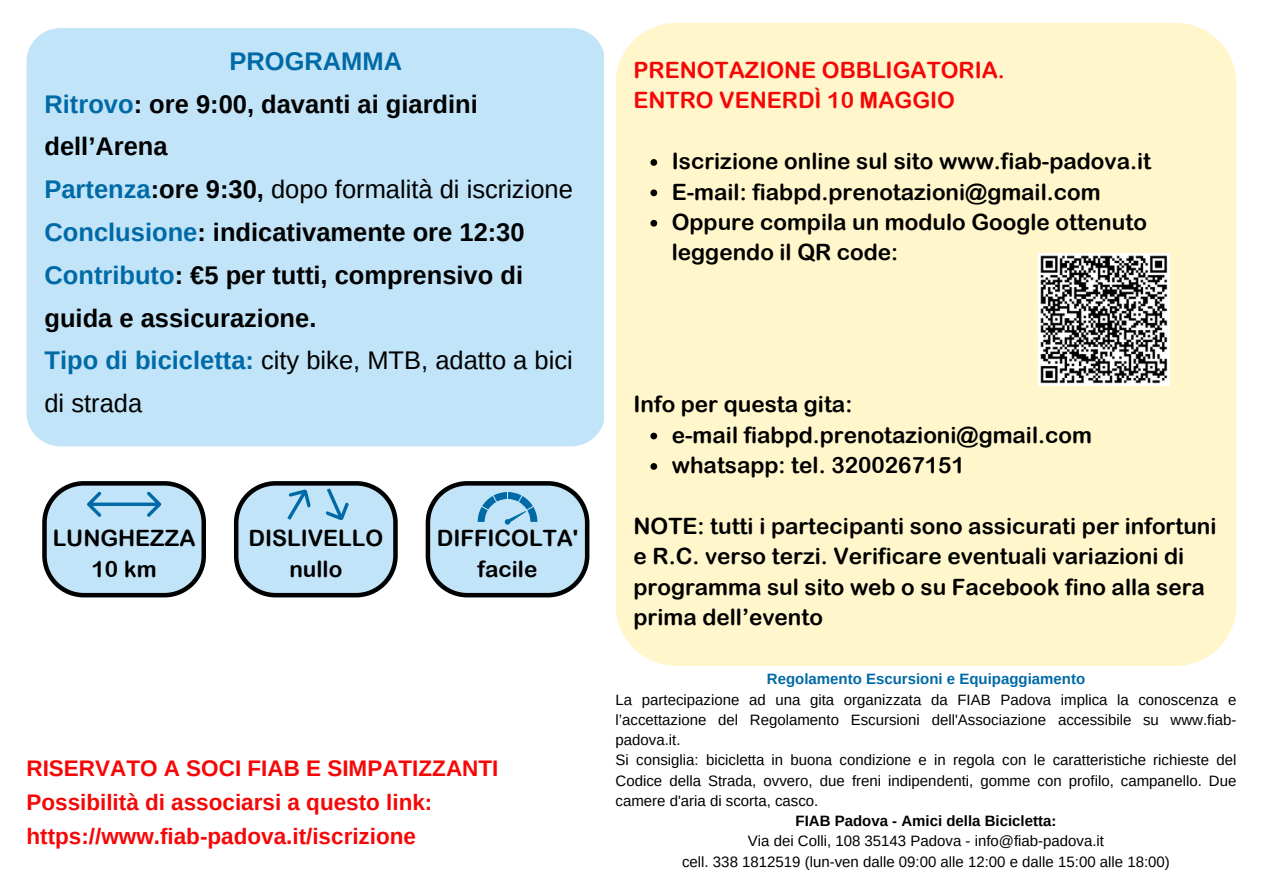
<style>
.page{position:relative;width:1263px;height:894px;background:#fff}
.page>*{position:absolute;margin:0;border:0;box-sizing:border-box;transform-origin:0 0}
.t1{font:700 25.5px/42.8px "Arimo";color:#000}
.t2{font:22.5px/30.3px "Arial Rounded MT Bold";color:#000;text-align:center}
.t3{font:700 22.5px/33.8px "Arimo";color:#f60707}
.t4{font:22.5px/30.3px "Arial Rounded MT Bold";color:#f60707}
.t5{font:15px/20.2px "Arimo";color:#000;text-align:justify}
.t6{font:700 15px "Arimo";color:#006aa7}
.t7{font:700 15px "Arimo";color:#000}
.s1{color:#006aa7}
.s2{font-weight:400}
</style>
<div class="page">
<div style="left:26px;top:28px;width:578px;height:418px;background:#c2e4f8"></div>
<svg style="left:426px;top:481px;width:163px;height:116px;background:#abc9da"></svg>
<svg style="left:42px;top:481px;width:164px;height:116px;background:#acc9da"></svg>
<svg style="left:234px;top:481px;width:164px;height:116px;background:#acc9da"></svg>
<div style="left:616px;top:23px;width:620px;height:642px;background:#fff7cb"></div>
<svg style="left:650px;top:159px;width:7px;height:7px"></svg>
<svg style="left:650px;top:189px;width:7px;height:7px"></svg>
<svg style="left:650px;top:220px;width:7px;height:6px"></svg>
<svg style="left:650px;top:432px;width:7px;height:7px"></svg>
<svg style="left:650px;top:463px;width:7px;height:6px"></svg>
<img style="left:1038px;top:253px;width:132px;height:132px">
<p class="t1" style="left:44px;top:40px;width:530px;text-indent:185px"><span class="s1">PROGRAMMA<br>Ritrovo</span>: ore 9:00, davanti ai giardini dell’Arena<br><span class="s1">Partenza</span>:ore 9:30, <span class="s2">dopo formalità di iscrizione<br></span><span class="s1">Conclusione</span>: indicativamente ore 12:30<br><span class="s1">Contributo</span>: €5 per tutti, comprensivo di guida e assicurazione.<br><span class="s1">Tipo di bicicletta:</span> <span class="s2">city bike, MTB, adatto a bici di strada</span></p>
<h2 class="t2" style="left:53px;top:523px;width:144px">LUNGHEZZA<br>10 km</h2>
<h2 class="t2" style="left:248px;top:523px;width:136px">DISLIVELLO nullo</h2>
<h2 class="t2" style="left:437px;top:523px;width:143px">DIFFICOLTA' facile</h2>
<p class="t3" style="left:26px;top:751px;width:473px">RISERVATO A SOCI FIAB E SIMPATIZZANTI<br>Possibilità di associarsi a questo link: https://www.fiab-padova.it/iscrizione</p>
<h2 class="t4" style="left:634px;top:55px;width:373px">PRENOTAZIONE OBBLIGATORIA.<br>ENTRO VENERDÌ 10 MAGGIO</h2>
<h2 class="t2" style="left:672px;top:146px;width:481px;text-align:left">Iscrizione online sul sito www.fiab-padova.it E-mail: fiabpd.prenotazioni@gmail.com Oppure compila un modulo Google ottenuto leggendo il QR code:</h2>
<h2 class="t2" style="left:672px;top:389px;width:422px;text-align:left;text-indent:-38px">Info per questa gita:<br>e-mail fiabpd.prenotazioni@gmail.com whatsapp: tel. 3200267151</h2>
<h2 class="t2" style="left:634px;top:510px;width:585px;text-align:left">NOTE: tutti i partecipanti sono assicurati per infortuni e R.C. verso terzi. Verificare eventuali variazioni di programma sul sito web o su Facebook fino alla sera prima dell’evento</h2>
<p class="t6" style="left:767px;top:670px;width:320px">Regolamento Escursioni e Equipaggiamento</p>
<p class="t5" style="left:616px;top:689px;width:622px">La partecipazione ad una gita organizzata da FIAB Padova implica la conoscenza e l’accettazione del Regolamento Escursioni dell'Associazione accessibile su www.fiab&shy;padova.it.</p>
<p class="t5" style="left:616px;top:749px;width:622px">Si consiglia: bicicletta in buona condizione e in regola con le caratteristiche richieste del Codice della Strada, ovvero, due freni indipendenti, gomme con profilo, campanello. Due camere d'aria di scorta, casco.</p>
<p class="t7" style="left:796px;top:812px;width:262px">FIAB Padova - Amici della Bicicletta:</p>
<h3 class="t5" style="left:748px;top:830px;width:358px">Via dei Colli, 108 35143 Padova - info@fiab-padova.it</h3>
<p class="t5" style="left:682px;top:851px;width:489px">cell. 338 1812519 (lun-ven dalle 09:00 alle 12:00 e dalle 15:00 alle 18:00)</p>
</div>
